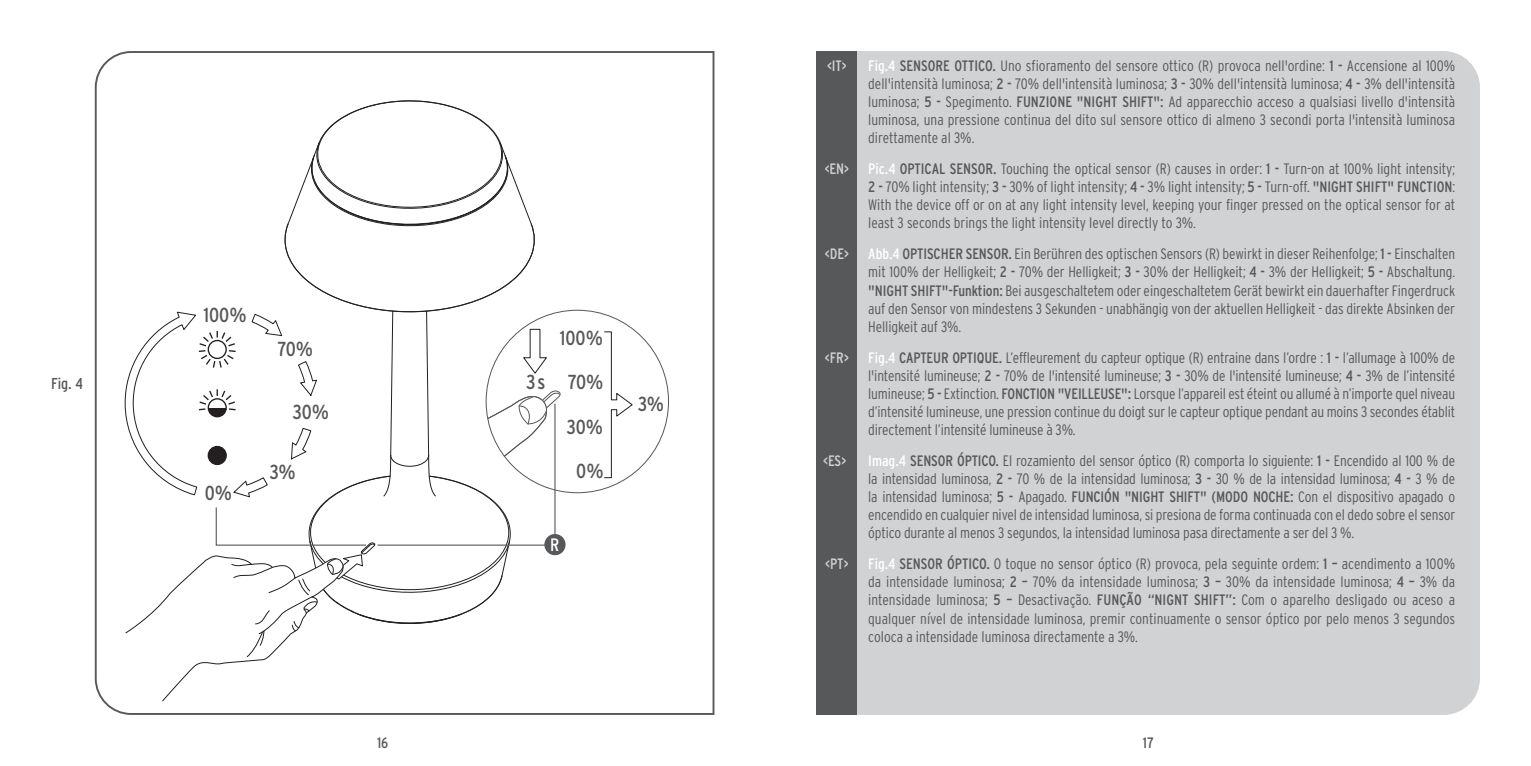
<style>
.page{position:relative;width:1531px;height:766px;background:#fff}
.page>*{position:absolute;margin:0;border:0;box-sizing:border-box;transform-origin:0 0}
.t1{font:condensed 20.25px/44.1px "Interstate";color:#57585a}
.t2{font:condensed 18px "Interstate";color:#fff}
.t3{font:condensed 15.75px "Interstate";color:#57585a}
.t4{font:300 condensed 15.08px/18px "Interstate";letter-spacing:-.005em;color:#57585a;text-align:justify}
.t5{font:condensed 15.08px "Interstate";color:#d1d2d4}
.t6{font:condensed 15.08px "Interstate";color:#57585a}
.s1{font-weight:400;color:#fff}
.s2{font-weight:400}
</style>
<div class="page">
<svg style="left:94px;top:51px;width:621px;height:664px"></svg>
<div style="left:857px;top:51px;width:623px;height:663px;background:#d1d2d4"></div>
<div style="left:816px;top:51px;width:41px;height:663px;background:#57585a"></div>
<svg style="left:124px;top:100px;width:437px;height:601px"></svg>
<div style="left:544px;top:534px;width:21px;height:21px;background:#57585a;border-radius:50%"></div>
<p class="t3" style="left:51px;top:375px;width:33px">Fig. 4</p>
<h1 class="t1" style="left:204px;top:292px;width:45px">100%</h1>
<h1 class="t1" style="left:205px;top:471px;width:29px">0%</h1>
<h1 class="t1" style="left:277px;top:326px;width:37px">70%</h1>
<h1 class="t1" style="left:293px;top:389px;width:38px">30%</h1>
<h1 class="t1" style="left:269px;top:449px;width:28px">3%</h1>
<h1 class="t1" style="left:526px;top:359px;width:21px">3s</h1>
<h1 class="t1" style="left:560px;top:316px;width:45px">100%</h1>
<h1 class="t1" style="left:566px;top:360px;width:38px">70%<br>30%</h1>
<h1 class="t1" style="left:576px;top:448px;width:29px">0%</h1>
<p class="t2" style="left:550px;top:534px;width:11px">R</p>
<h1 class="t1" style="left:638px;top:382px;width:28px">3%</h1>
<p class="t5" style="left:827px;top:57px;width:21px">&lt;IT&gt;</p>
<p class="t4" style="left:868px;top:57px;width:588px"><span class="s1">Fig.4</span> <span class="s2">SENSORE OTTICO.</span> Uno sfioramento del sensore ottico (R) provoca nell'ordine: <span class="s2">1 -</span> Accensione al 100% dell'intensità luminosa; <span class="s2">2 -</span> 70% dell'intensità luminosa; <span class="s2">3 -</span> 30% dell'intensità luminosa; <span class="s2">4 -</span> 3% dell'intensità luminosa; <span class="s2">5 -</span> Spegimento. <span class="s2">FUNZIONE "NIGHT SHIFT":</span> Ad apparecchio acceso a qualsiasi livello d'intensità luminosa, una pressione continua del dito sul sensore ottico di almeno 3 secondi porta l'intensità luminosa direttamente al 3%.</p>
<p class="t5" style="left:825px;top:160px;width:26px">&lt;EN&gt;</p>
<p class="t4" style="left:868px;top:160px;width:588px"><span class="s1">Pic.4</span> <span class="s2">OPTICAL SENSOR.</span> Touching the optical sensor (R) causes in order: <span class="s2">1 -</span> Turn-on at 100% light intensity; <span class="s2">2 -</span> 70% light intensity; <span class="s2">3 -</span> 30% of light intensity; <span class="s2">4 -</span> 3% light intensity; <span class="s2">5 -</span> Turn-off. <span class="s2">"NIGHT SHIFT" FUNCTION</span>:<br>With the device off or on at any light intensity level, keeping your finger pressed on the optical sensor for at least 3 seconds brings the light intensity level directly to 3%.</p>
<p class="t5" style="left:825px;top:245px;width:26px">&lt;DE&gt;</p>
<p class="t4" style="left:868px;top:245px;width:588px"><span class="s1">Abb.4</span> <span class="s2">OPTISCHER SENSOR.</span> Ein Berühren des optischen Sensors (R) bewirkt in dieser Reihenfolge; <span class="s2">1 -</span> Einschalten mit 100% der Helligkeit; <span class="s2">2 -</span> 70% der Helligkeit; <span class="s2">3 -</span> 30% der Helligkeit; <span class="s2">4 -</span> 3% der Helligkeit; <span class="s2">5 -</span> Abschaltung. <span class="s2">"NIGHT SHIFT"-Funktion:</span> Bei ausgeschaltetem oder eingeschaltetem Gerät bewirkt ein dauerhafter Fingerdruck auf den Sensor von mindestens 3 Sekunden - unabhängig von der aktuellen Helligkeit - das direkte Absinken der Helligkeit auf 3%.</p>
<p class="t5" style="left:825px;top:349px;width:25px">&lt;FR&gt;</p>
<p class="t4" style="left:868px;top:348px;width:588px"><span class="s1">Fig.4</span> <span class="s2">CAPTEUR OPTIQUE.</span> L’effleurement du capteur optique (R) entraine dans l’ordre : <span class="s2">1 -</span> l’allumage à 100% de l'intensité lumineuse; <span class="s2">2 -</span> 70% de l'intensité lumineuse; <span class="s2">3 -</span> 30% de l'intensité lumineuse; <span class="s2">4 -</span> 3% de l’intensité lumineuse; <span class="s2">5 -</span> Extinction. <span class="s2">FONCTION "VEILLEUSE":</span> Lorsque l’appareil est éteint ou allumé à n’importe quel niveau d’intensité lumineuse, une pression continue du doigt sur le capteur optique pendant au moins 3 secondes établit directement l’intensité lumineuse à 3%.</p>
<p class="t5" style="left:823px;top:452px;width:25px">&lt;ES&gt;</p>
<p class="t4" style="left:868px;top:451px;width:588px"><span class="s1">Imag.4</span> <span class="s2">SENSOR ÓPTICO.</span> El rozamiento del sensor óptico (R) comporta lo siguiente: <span class="s2">1 -</span> Encendido al 100 % de la intensidad luminosa, <span class="s2">2 -</span> 70 % de la intensidad luminosa; <span class="s2">3 -</span> 30 % de la intensidad luminosa; <span class="s2">4 -</span> 3 % de la intensidad luminosa; <span class="s2">5 -</span> Apagado. <span class="s2">FUNCIÓN "NIGHT SHIFT" (MODO NOCHE:</span> Con el dispositivo apagado o encendido en cualquier nivel de intensidad luminosa, si presiona de forma continuada con el dedo sobre el sensor óptico durante al menos 3 segundos, la intensidad luminosa pasa directamente a ser del 3 %.</p>
<p class="t5" style="left:825px;top:555px;width:25px">&lt;PT&gt;</p>
<p class="t4" style="left:868px;top:554px;width:588px"><span class="s1">Fig.4</span> <span class="s2">SENSOR ÓPTICO.</span> O toque no sensor óptico (R) provoca, pela seguinte ordem: <span class="s2">1 –</span> acendimento a 100% da intensidade luminosa; <span class="s2">2 –</span> 70% da intensidade luminosa; <span class="s2">3 –</span> 30% da intensidade luminosa; <span class="s2">4 –</span> 3% da intensidade luminosa; <span class="s2">5 –</span> Desactivação. <span class="s2">FUNÇÃO “NIGNT SHIFT”:</span> Com o aparelho desligado ou aceso a qualquer nível de intensidade luminosa, premir continuamente o sensor óptico por pelo menos 3 segundos coloca a intensidade luminosa directamente a 3%.</p>
<p class="t6" style="left:377px;top:734px;width:13px">16</p>
<p class="t6" style="left:1143px;top:734px;width:12px">17</p>
</div>
